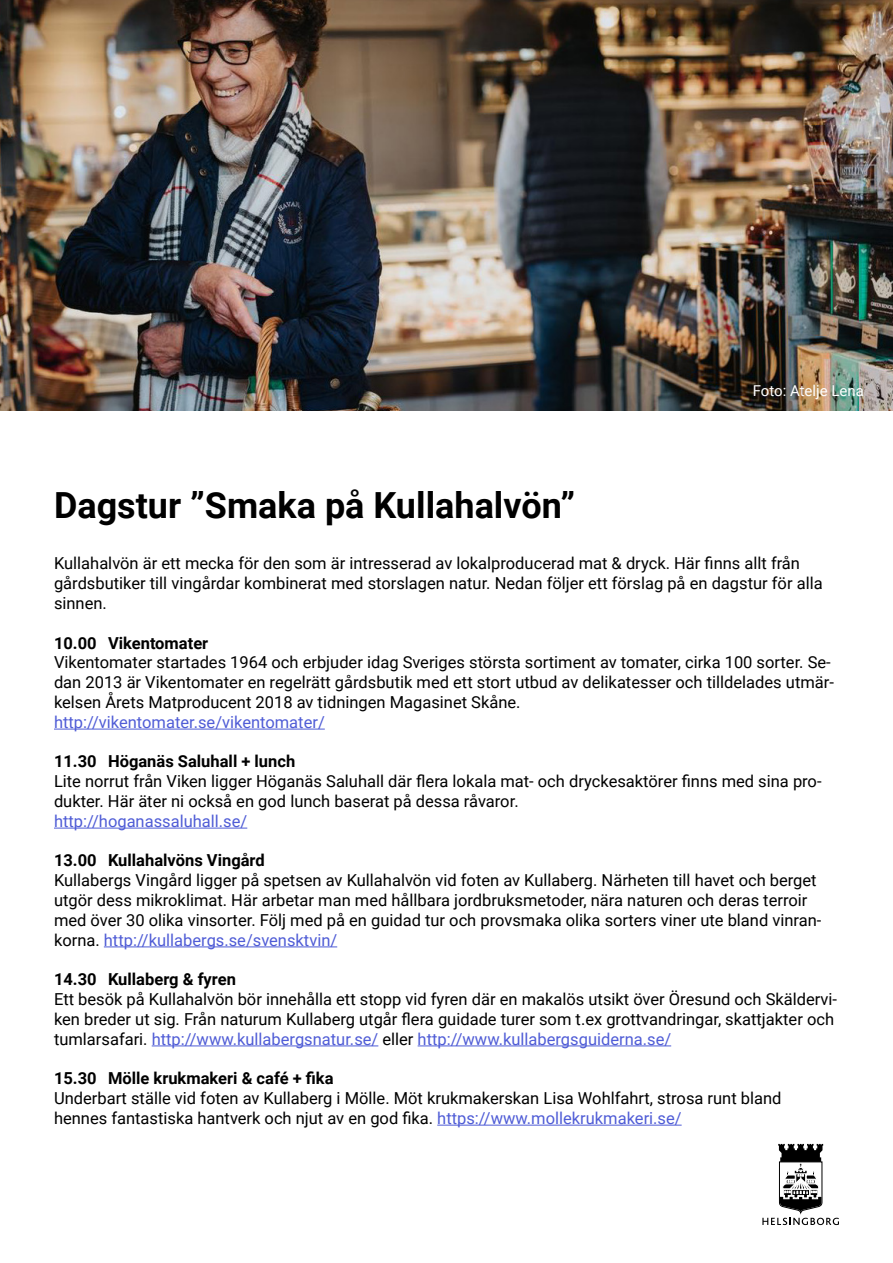
<style>
.page{position:relative;width:893px;height:1263px;background:#fff}
.page>*{position:absolute;margin:0;border:0;box-sizing:border-box;transform-origin:0 0}
.t1{font:700 36px "Roboto";color:#000}
.t2{font:16.5px/19.8px "Roboto";color:#000}
.t3{font:700 16.5px "Roboto";color:#000}
.t4{font:16.5px "Roboto";color:#4f5cd6}
.t5{font:15px "Roboto";color:#fff}
.s1{color:#4f5cd6}
</style>
<div class="page">
<img style="left:0;top:0;width:893px;height:410px">
<hr style="left:54px;top:729px;width:271px;height:1px;background:#4f5cd6">
<hr style="left:54px;top:828px;width:193px;height:1px;background:#4f5cd6">
<hr style="left:104px;top:946px;width:233px;height:1px;background:#4f5cd6">
<hr style="left:152px;top:1045px;width:226px;height:1px;background:#4f5cd6">
<hr style="left:418px;top:1045px;width:253px;height:1px;background:#4f5cd6">
<hr style="left:437px;top:1125px;width:245px;height:1px;background:#4f5cd6">
<svg style="left:762px;top:1144px;width:77px;height:81px"></svg>
<p class="t5" style="left:753px;top:380px;width:113px">Foto: Atelje Lena</p>
<p class="t1" style="left:54px;top:480px;width:523px">Dagstur ”Smaka på Kullahalvön”</p>
<p class="t2" style="left:54px;top:553px;width:770px">Kullahalvön är ett mecka för den som är intresserad av lokalproducerad mat &amp; dryck. Här finns allt från gårdsbutiker till vingårdar kombinerat med storslagen natur. Nedan följer ett förslag på en dagstur för alla sinnen.</p>
<p class="t3" style="left:54px;top:631px;width:156px">10.00 Vikentomater</p>
<p class="t2" style="left:54px;top:652px;width:781px">Vikentomater startades 1964 och erbjuder idag Sveriges största sortiment av tomater, cirka 100 sorter. Se&shy;dan 2013 är Vikentomater en regelrätt gårdsbutik med ett stort utbud av delikatesser och tilldelades utmär&shy;kelsen Årets Matproducent 2018 av tidningen Magasinet Skåne.</p>
<p class="t4" style="left:54px;top:710px;width:272px">http://vikentomater.se/vikentomater/</p>
<p class="t3" style="left:54px;top:750px;width:243px">11.30 Höganäs Saluhall + lunch</p>
<p class="t2" style="left:54px;top:771px;width:769px">Lite norrut från Viken ligger Höganäs Saluhall där flera lokala mat- och dryckesaktörer finns med sina pro&shy;dukter. Här äter ni också en god lunch baserat på dessa råvaror.</p>
<p class="t4" style="left:54px;top:809px;width:195px">http://hoganassaluhall.se/</p>
<p class="t3" style="left:54px;top:849px;width:212px">13.00 Kullahalvöns Vingård</p>
<p class="t2" style="left:54px;top:870px;width:769px">Kullabergs Vingård ligger på spetsen av Kullahalvön vid foten av Kullaberg. Närheten till havet och berget utgör dess mikroklimat. Här arbetar man med hållbara jordbruksmetoder, nära naturen och deras terroir med över 30 olika vinsorter. Följ med på en guidad tur och provsmaka olika sorters viner ute bland vinran&shy;korna. <span class="s1">http://kullabergs.se/svensktvin/</span></p>
<p class="t3" style="left:54px;top:968px;width:183px">14.30 Kullaberg &amp; fyren</p>
<p class="t2" style="left:54px;top:989px;width:785px">Ett besök på Kullahalvön bör innehålla ett stopp vid fyren där en makalös utsikt över Öresund och Skäldervi&shy;ken breder ut sig. Från naturum Kullaberg utgår flera guidade turer som t.ex grottvandringar, skattjakter och tumlarsafari. <span class="s1">http://www.kullabergsnatur.se/</span> eller <span class="s1">http://www.kullabergsguiderna.se/</span></p>
<p class="t3" style="left:54px;top:1067px;width:281px">15.30 Mölle krukmakeri &amp; café + fika</p>
<p class="t2" style="left:54px;top:1088px;width:729px">Underbart ställe vid foten av Kullaberg i Mölle. Möt krukmakerskan Lisa Wohlfahrt, strosa runt bland</p>
<p class="t2" style="left:54px;top:1107px;width:629px">hennes fantastiska hantverk och njut av en god fika. <span class="s1">https://www.mollekrukmakeri.se/</span></p>
</div>
